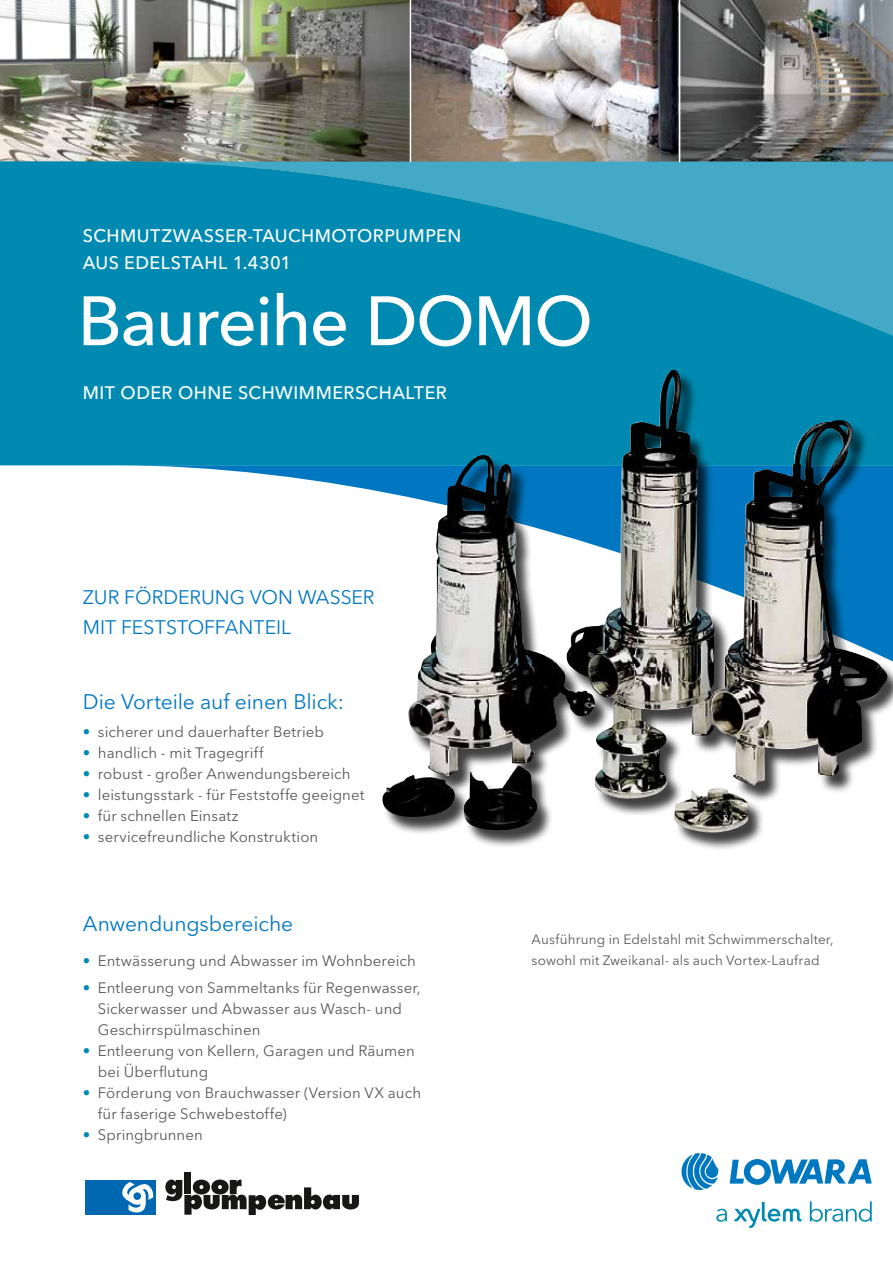
<style>
.page{position:relative;width:893px;height:1263px;background:#fff}
.page>*{position:absolute;margin:0;border:0;box-sizing:border-box;transform-origin:0 0}
.t1{font:500 69px "Avenir Next LT Pro";letter-spacing:-.025em;color:#fff}
.t2{font:21px "Avenir Next LT Pro";letter-spacing:-.005em;color:#0077c0}
.t3{font:19.5px/30px "Avenir Next LT Pro";color:#0077c0}
.t4{font:500 18px/27px "Avenir Next LT Pro";letter-spacing:.025em;color:#fff}
.t5{font:15px/21px "Avenir Next LT Pro";letter-spacing:.005em;color:#58595b}
.t6{font:13.5px/21px "Avenir Next LT Pro";letter-spacing:.01em;color:#58595b}
.s1{color:#008ab1}
</style>
<div class="page">
<svg style="left:681px;top:1153px;width:38px;height:37px"></svg>
<svg style="left:730px;top:1159px;width:142px;height:26px"></svg>
<svg style="left:716px;top:1209px;width:11px;height:13px"></svg>
<svg style="left:810px;top:1201px;width:62px;height:21px"></svg>
<svg style="left:734px;top:1202px;width:67px;height:26px"></svg>
<img style="left:0;top:0;width:410px;height:162px">
<img style="left:411px;top:0;width:267px;height:162px">
<img style="left:678px;top:0;width:215px;height:162px">
<svg style="left:113px;top:465px;width:270px;height:338px"></svg>
<svg style="left:0;top:162px;width:893px;height:303px;fill:#008ab1"></svg>
<hr style="left:679px;top:0;width:1px;height:162px;background:#fff">
<div style="left:383px;top:372px;width:510px;height:479px;background:#000;opacity:.75"></div>
<img style="left:566px;top:394px;width:322px;height:405px">
<div style="left:86px;top:1180px;width:70px;height:35px;background:#0068b3"></div>
<svg style="left:122px;top:1182px;width:32px;height:31px"></svg>
<div style="left:184px;top:1172px;width:7px;height:22px;background:#171716"></div>
<svg style="left:165px;top:1179px;width:194px;height:36px"></svg>
<p class="t4" style="left:83px;top:222px;width:380px">SCHMUTZWASSER-TAUCHMOTORPUMPEN<br>AUS EDELSTAHL 1.4301</p>
<h1 class="t1" style="left:78px;top:280px;width:517px">Baureihe DOMO</h1>
<p class="t4" style="left:83px;top:379px;width:365px">MIT ODER OHNE SCHWIMMERSCHALTER</p>
<h3 class="t3" style="left:83px;top:582px;width:293px">ZUR FÖRDERUNG VON WASSER<br>MIT FESTSTOFFANTEIL</h3>
<h2 class="t2" style="left:83px;top:689px;width:263px">Die Vorteile auf einen Blick:</h2>
<p class="t5" style="left:83px;top:721px;width:243px"><span class="s1">•</span> sicherer und dauerhafter Betrieb</p>
<p class="t5" style="left:83px;top:742px;width:182px"><span class="s1">•</span> handlich - mit Tragegriff</p>
<p class="t5" style="left:83px;top:763px;width:269px"><span class="s1">•</span> robust - großer Anwendungsbereich</p>
<p class="t5" style="left:83px;top:784px;width:283px"><span class="s1">•</span> leistungsstark - für Feststoffe geeignet</p>
<p class="t5" style="left:83px;top:805px;width:157px"><span class="s1">•</span> für schnellen Einsatz</p>
<p class="t5" style="left:83px;top:826px;width:237px"><span class="s1">•</span> servicefreundliche Konstruktion</p>
<h2 class="t2" style="left:83px;top:911px;width:212px">Anwendungsbereiche</h2>
<p class="t5" style="left:83px;top:950px;width:334px"><span class="s1">•</span> Entwässerung und Abwasser im Wohnbereich</p>
<p class="t5" style="left:98px;top:977px;width:324px;text-indent:-15px"><span class="s1">•</span> Entleerung von Sammeltanks für Regenwasser,<br>Sickerwasser und Abwasser aus Wasch- und<br>Geschirrspülmaschinen</p>
<p class="t5" style="left:98px;top:1040px;width:319px;text-indent:-15px"><span class="s1">•</span> Entleerung von Kellern, Garagen und Räumen bei Überflutung</p>
<p class="t5" style="left:98px;top:1082px;width:325px;text-indent:-15px"><span class="s1">•</span> Förderung von Brauchwasser (Version VX auch für faserige Schwebestoffe)</p>
<p class="t5" style="left:83px;top:1124px;width:121px"><span class="s1">•</span> Springbrunnen</p>
<p class="t6" style="left:531px;top:929px;width:304px">Ausführung in Edelstahl mit Schwimmerschalter, sowohl mit Zweikanal- als auch Vortex-Laufrad</p>
</div>
